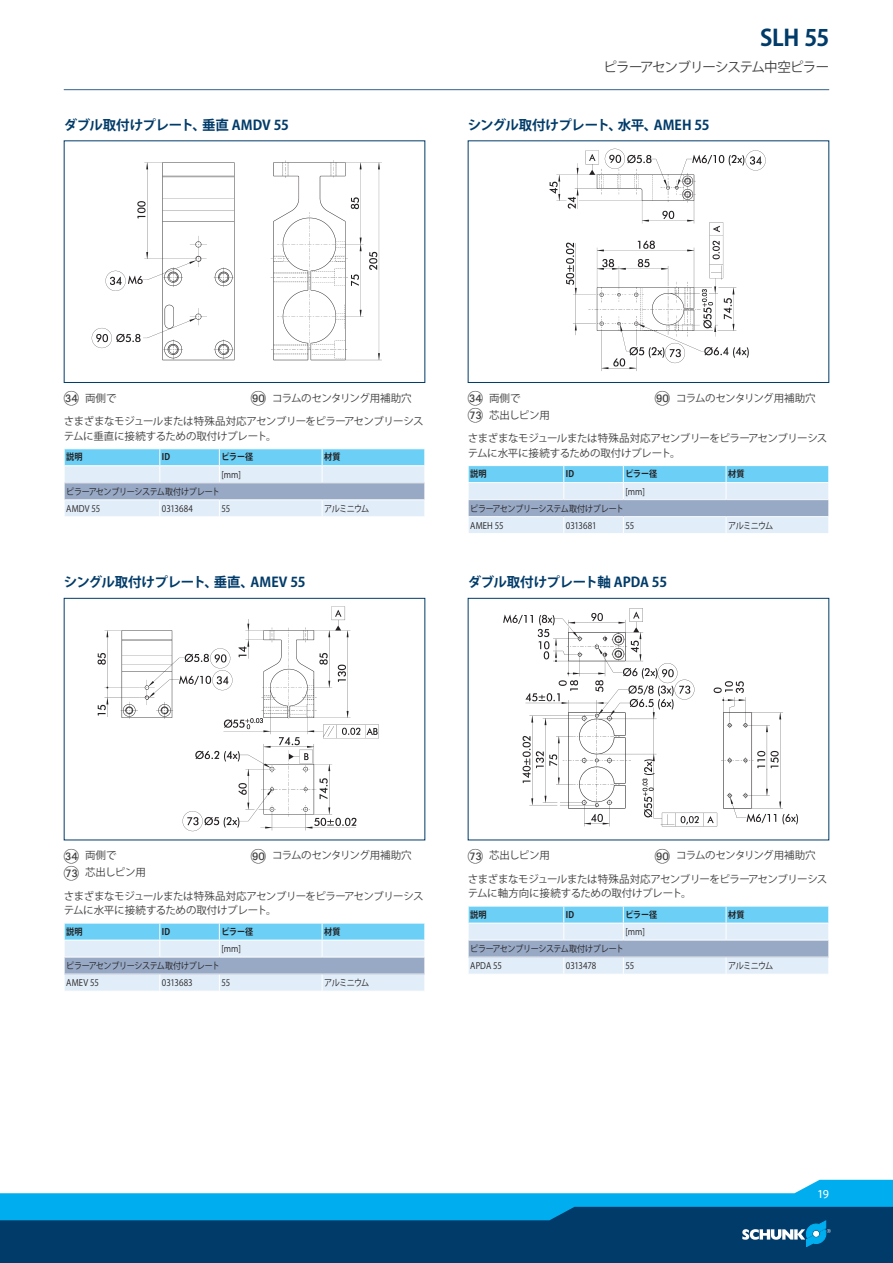
<style>
.page{position:relative;width:893px;height:1263px;background:#fff}
.page>*{position:absolute;margin:0;border:0;box-sizing:border-box;transform-origin:0 0}
.t1{font:700 22.5px "Koz Go Pr 6 N";color:#003b69}
.t2{font:700 13.5px "Koz Go Pr 6 N";letter-spacing:-.015em;color:#003b69}
.t3{font:13.5px "Koz Go Pr 6 N";letter-spacing:-.06em;color:#3e3e3f}
.t4{font:12px "SCHUNK Fago Pro";color:#fff}
.t5{font:10.5px/14.2px "Koz Go Pr 6 N";letter-spacing:-.04em;color:#3e3e3f}
.t6{font:10.5px "Koz Go Pr 6 N";letter-spacing:-.065em;color:#3e3e3f}
.t7{font:10.5px/17px "Koz Go Pr 6 N";letter-spacing:-.015em;color:#3e3e3f}
.t8{font:9px/17px "Koz Go Pr 6 N";letter-spacing:-.04em;color:#231f20;scale:.9 1}
.t9{font:700 9px "Koz Go Pr 6 N";letter-spacing:.01em;color:#231f20;scale:.9 1}
.t10{font:9px "Koz Go Pr 6 N";color:#231f20;scale:.9 1}
.t11{font:9px "Koz Go Pr 6 N";letter-spacing:-.015em;color:#231f20;scale:.9 1}
.s1{font-family:"Deco Numbers LH Circle";font-size:15px}
</style>
<div class="page">
<div style="left:0;top:1202px;width:893px;height:61px;background:#003b69"></div>
<svg style="left:0;top:1180px;width:893px;height:67px"></svg>
<hr style="left:64px;top:89px;width:765px;height:1px;background:#35628d">
<div style="left:64px;top:140px;width:361px;height:243px;border:1px solid #003b69"></div>
<img style="left:91px;top:160px;width:291px;height:201px">
<svg style="left:64px;top:449px;width:361px;height:67px;background:#b4d6eb"></svg>
<hr style="left:64px;top:499px;width:96px;height:1px;background:#fff">
<hr style="left:160px;top:499px;width:59px;height:1px;background:#fff">
<hr style="left:219px;top:499px;width:103px;height:1px;background:#fff">
<hr style="left:322px;top:499px;width:103px;height:1px;background:#fff">
<div style="left:468px;top:140px;width:361px;height:243px;border:1px solid #003b69"></div>
<img style="left:549px;top:149px;width:217px;height:222px">
<svg style="left:468px;top:466px;width:361px;height:67px;background:#b4d6eb"></svg>
<hr style="left:468px;top:516px;width:96px;height:1px;background:#fff">
<hr style="left:564px;top:516px;width:59px;height:1px;background:#fff">
<hr style="left:623px;top:516px;width:103px;height:1px;background:#fff">
<hr style="left:726px;top:516px;width:103px;height:1px;background:#fff">
<div style="left:64px;top:598px;width:361px;height:242px;border:1px solid #003b69"></div>
<img style="left:97px;top:606px;width:282px;height:226px">
<svg style="left:64px;top:923px;width:361px;height:68px;background:#b5d6eb"></svg>
<hr style="left:64px;top:974px;width:96px;height:1px;background:#fff">
<hr style="left:160px;top:974px;width:59px;height:1px;background:#fff">
<hr style="left:219px;top:974px;width:103px;height:1px;background:#fff">
<hr style="left:322px;top:974px;width:103px;height:1px;background:#fff">
<div style="left:468px;top:598px;width:361px;height:242px;border:1px solid #003b69"></div>
<img style="left:503px;top:608px;width:295px;height:219px">
<svg style="left:468px;top:906px;width:361px;height:68px;background:#b5d6eb"></svg>
<hr style="left:468px;top:957px;width:96px;height:1px;background:#fff">
<hr style="left:564px;top:957px;width:59px;height:1px;background:#fff">
<hr style="left:623px;top:957px;width:103px;height:1px;background:#fff">
<hr style="left:726px;top:957px;width:103px;height:1px;background:#fff">
<p class="t2" style="left:64px;top:117px;width:227px">ダブル取付けプレート、垂直 AMDV 55</p>
<h1 class="t1" style="left:760px;top:25px;width:71px">SLH 55</h1>
<p class="t3" style="left:604px;top:60px;width:227px">ピラーアセンブリーシステム中空ピラー</p>
<p class="t2" style="left:468px;top:117px;width:243px">シングル取付けプレート、水平、AMEH 55</p>
<p class="t5" style="left:64px;top:391px;width:54px"><span class="s1">CN</span> 両側で</p>
<p class="t6" style="left:251px;top:392px;width:162px"><span class="s1">IT</span> コラムのセンタリング用補助穴</p>
<p class="t5" style="left:64px;top:415px;width:361px">さまざまなモジュールまたは特殊品対応アセンブリーをピラーアセンブリーシステムに垂直に接続するための取付けプレート。</p>
<p class="t9" style="left:66px;top:452px;width:20px">説明</p>
<p class="t9" style="left:162px;top:452px;width:11px">ID</p>
<p class="t9" style="left:221px;top:452px;width:37px">ピラー径</p>
<p class="t9" style="left:324px;top:452px;width:20px">材質</p>
<p class="t8" style="left:221px;top:466px;width:23px">[mm]</p>
<p class="t8" style="left:66px;top:483px;width:172px">ピラーアセンブリーシステム取付けプレート<br>AMDV 55</p>
<p class="t10" style="left:162px;top:503px;width:36px">0313684</p>
<p class="t8" style="left:221px;top:500px;width:11px">55</p>
<p class="t8" style="left:324px;top:500px;width:52px">アルミニウム</p>
<p class="t2" style="left:64px;top:575px;width:243px">シングル取付けプレート、垂直、AMEV 55</p>
<p class="t7" style="left:468px;top:390px;width:84px"><span class="s1">CN</span> 両側で<br><span class="s1">GM</span> 芯出しピン用</p>
<p class="t6" style="left:655px;top:392px;width:162px"><span class="s1">IT</span> コラムのセンタリング用補助穴</p>
<p class="t5" style="left:468px;top:432px;width:361px">さまざまなモジュールまたは特殊品対応アセンブリーをピラーアセンブリーシステムに水平に接続するための取付けプレート。</p>
<p class="t9" style="left:470px;top:469px;width:20px">説明</p>
<p class="t9" style="left:566px;top:469px;width:11px">ID</p>
<p class="t9" style="left:625px;top:469px;width:37px">ピラー径</p>
<p class="t9" style="left:728px;top:469px;width:20px">材質</p>
<p class="t8" style="left:625px;top:483px;width:23px">[mm]</p>
<p class="t8" style="left:470px;top:500px;width:172px">ピラーアセンブリーシステム取付けプレート<br>AMEH 55</p>
<p class="t11" style="left:566px;top:520px;width:35px">0313681</p>
<p class="t8" style="left:625px;top:517px;width:11px">55</p>
<p class="t8" style="left:728px;top:517px;width:52px">アルミニウム</p>
<p class="t2" style="left:468px;top:575px;width:201px">ダブル取付けプレート軸 APDA 55</p>
<p class="t7" style="left:64px;top:847px;width:84px"><span class="s1">CN</span> 両側で<br><span class="s1">GM</span> 芯出しピン用</p>
<p class="t6" style="left:251px;top:850px;width:162px"><span class="s1">IT</span> コラムのセンタリング用補助穴</p>
<p class="t5" style="left:64px;top:889px;width:361px">さまざまなモジュールまたは特殊品対応アセンブリーをピラーアセンブリーシステムに水平に接続するための取付けプレート。</p>
<p class="t9" style="left:66px;top:926px;width:20px">説明</p>
<p class="t9" style="left:162px;top:926px;width:11px">ID</p>
<p class="t9" style="left:221px;top:926px;width:37px">ピラー径</p>
<p class="t9" style="left:324px;top:926px;width:20px">材質</p>
<p class="t8" style="left:221px;top:941px;width:23px">[mm]</p>
<p class="t8" style="left:66px;top:958px;width:172px">ピラーアセンブリーシステム取付けプレート<br>AMEV 55</p>
<p class="t10" style="left:162px;top:978px;width:36px">0313683</p>
<p class="t8" style="left:221px;top:975px;width:11px">55</p>
<p class="t8" style="left:324px;top:975px;width:52px">アルミニウム</p>
<p class="t5" style="left:468px;top:849px;width:84px"><span class="s1">GM</span> 芯出しピン用</p>
<p class="t6" style="left:655px;top:850px;width:162px"><span class="s1">IT</span> コラムのセンタリング用補助穴</p>
<p class="t5" style="left:468px;top:872px;width:361px">さまざまなモジュールまたは特殊品対応アセンブリーをピラーアセンブリーシステムに軸方向に接続するための取付けプレート。</p>
<p class="t9" style="left:470px;top:909px;width:20px">説明</p>
<p class="t9" style="left:566px;top:909px;width:11px">ID</p>
<p class="t9" style="left:625px;top:909px;width:37px">ピラー径</p>
<p class="t9" style="left:728px;top:909px;width:20px">材質</p>
<p class="t8" style="left:625px;top:924px;width:23px">[mm]</p>
<p class="t8" style="left:470px;top:941px;width:172px">ピラーアセンブリーシステム取付けプレート<br>APDA 55</p>
<p class="t11" style="left:566px;top:961px;width:35px">0313478</p>
<p class="t8" style="left:625px;top:958px;width:11px">55</p>
<p class="t8" style="left:728px;top:958px;width:52px">アルミニウム</p>
<p class="t4" style="left:818px;top:1186px;width:12px">19</p>
</div>
